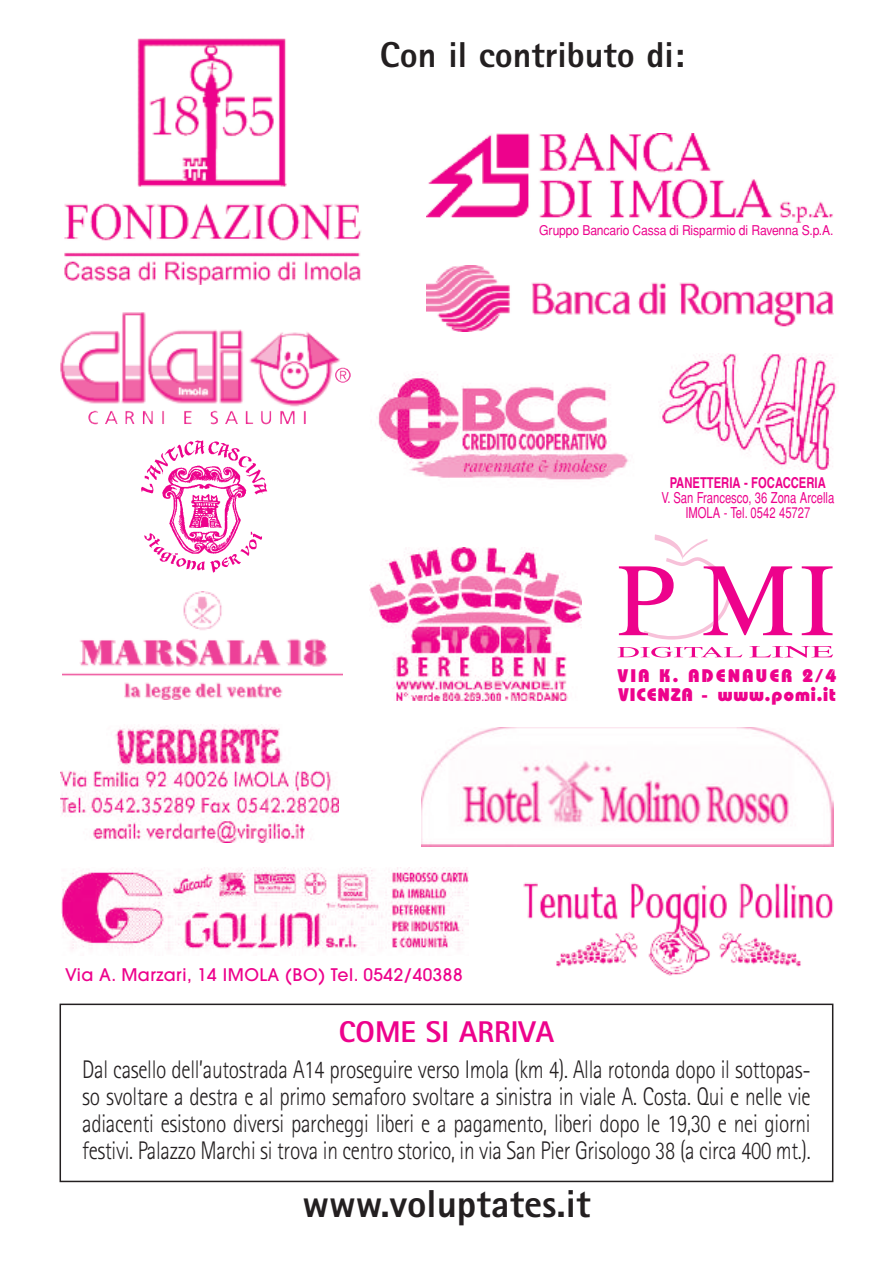
<style>
.page{position:relative;width:893px;height:1263px;background:#fff}
.page>*{position:absolute;margin:0;border:0;box-sizing:border-box;transform-origin:0 0}
.t1{font:800 39px "Rotis Sans Serif";color:#231f20}
.t2{font:800 36px "Rotis Sans Serif";color:#231f20}
.t3{font:800 30px "Rotis Sans Serif";color:#ed028c}
.t4{font:300 25.5px/27px "Rotis Sans Serif";letter-spacing:-.015em;color:#231f20;text-align:justify;scale:.84 1}
.t5{font:800 18.3px/18.9px "Bauhaus";letter-spacing:.045em;color:#ed028c}
.t6{font:500 17.4px "Avant Garde";letter-spacing:.03em;color:#ed028c}
.t7{font:15px/15px "Helvetica";color:#ed028c;text-align:center;scale:.75 1}
.t8{font:700 15px "Helvetica";color:#ed028c;scale:.75 1}
.t9{font:13.5px "Helvetica";letter-spacing:-.01em;color:#ed028c;scale:.9 1}
</style>
<div class="page">
<img style="left:523px;top:882px;width:310px;height:94px">
<img style="left:61px;top:725px;width:277px;height:117px">
<div style="left:60px;top:1003px;width:773px;height:179px;border:2px solid #231f20"></div>
<img style="left:64px;top:38px;width:298px;height:246px">
<svg style="left:618px;top:534px;width:215px;height:124px"></svg>
<img style="left:659px;top:353px;width:178px;height:116px">
<img style="left:426px;top:134px;width:407px;height:88px">
<img style="left:60px;top:312px;width:291px;height:112px">
<img style="left:376px;top:373px;width:253px;height:107px">
<img style="left:61px;top:867px;width:407px;height:84px">
<img style="left:62px;top:592px;width:280px;height:107px">
<img style="left:426px;top:265px;width:407px;height:66px">
<img style="left:141px;top:440px;width:127px;height:133px">
<img style="left:370px;top:548px;width:211px;height:153px">
<img style="left:421px;top:727px;width:412px;height:119px">
<h2 class="t2" style="left:380px;top:43px;width:306px">Con il contributo di:</h2>
<p class="t9" style="left:539px;top:222px;width:328px">Gruppo Bancario Cassa di Risparmio di Ravenna S.p.A.</p>
<p class="t8" style="left:670px;top:477px;width:209px">PANETTERIA - FOCACCERIA</p>
<p class="t7" style="left:661px;top:490px;width:232px">V. San Francesco, 36 Zona Arcella<br>IMOLA - Tel. 0542 45727</p>
<p class="t6" style="left:65px;top:968px;width:399px">Via A. Marzari, 14 IMOLA (BO) Tel. 0542/40388</p>
<p class="t5" style="left:617px;top:668px;width:221px">VIA K. ADENAUER 2/4<br>VICENZA - www.pomi.it</p>
<p class="t3" style="left:339px;top:1021px;width:217px">COME SI ARRIVA</p>
<p class="t4" style="left:82px;top:1058px;width:869px">Dal casello dell’autostrada A14 proseguire verso Imola (km 4). Alla rotonda dopo il sottopas&shy;so svoltare a destra e al primo semaforo svoltare a sinistra in viale A. Costa. Qui e nelle vie adiacenti esistono diversi parcheggi liberi e a pagamento, liberi dopo le 19,30 e nei giorni festivi. Palazzo Marchi si trova in centro storico, in via San Pier Grisologo 38 (a circa 400 mt.).</p>
<h1 class="t1" style="left:302px;top:1190px;width:289px">www.voluptates.it</h1>
</div>
